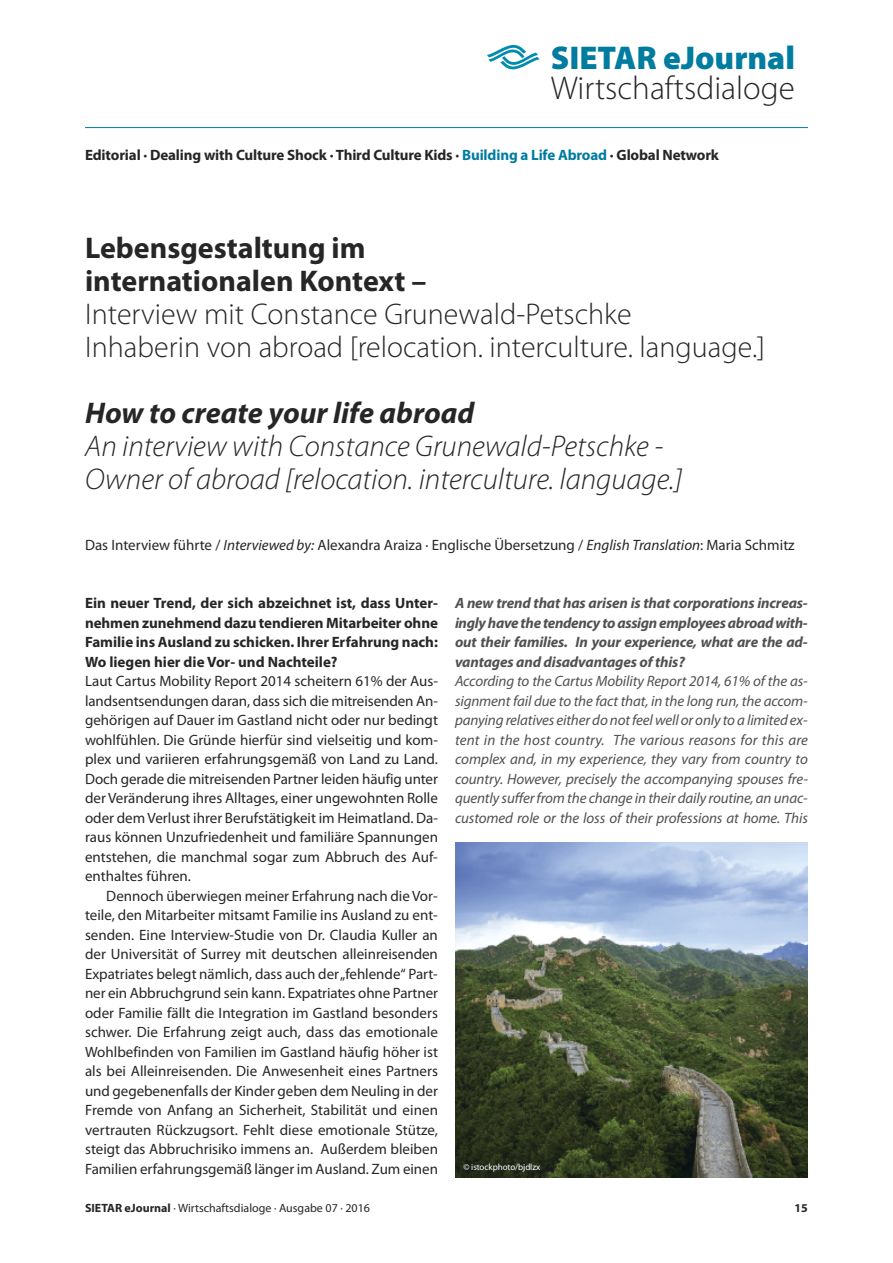
<style>
.page{position:relative;width:893px;height:1263px;background:#fff}
.page>*{position:absolute;margin:0;border:0;box-sizing:border-box;transform-origin:0 0}
.t1{font:300 33px "Myriad Pro";color:#272627}
.t2{font:900 33px "Myriad Pro";color:#007ca1}
.t3{font:300 30px/33px "Myriad Pro";color:#272627}
.t4{font:italic 300 30px/33px "Myriad Pro";color:#272627}
.t5{font:700 30px/33px "Myriad Pro";color:#272627}
.t6{font:italic 700 30px "Myriad Pro";color:#272627}
.t7{font:15px/19.5px "Myriad Pro";color:#272627;text-align:justify}
.t8{font:italic 15px/19.5px "Myriad Pro";letter-spacing:-.01em;color:#525152;text-align:justify}
.t9{font:700 15px/19.5px "Myriad Pro";letter-spacing:-.01em;color:#272627;text-align:justify}
.t10{font:italic 700 15px/19.5px "Myriad Pro";letter-spacing:-.01em;color:#525152;text-align:justify}
.t11{font:12px "Myriad Pro";color:#272627}
.t12{font:700 12px "Myriad Pro";color:#272627}
.t13{font:9px "Myriad Pro";letter-spacing:-.01em;color:#fff}
.s1{color:#007ca1}
.s2{font-style:italic}
.s3{font-weight:700}
</style>
<div class="page">
<svg style="left:487px;top:45px;width:53px;height:24px"></svg>
<hr style="left:85px;top:127px;width:723px;height:1px;background:#007ca1">
<img style="left:455px;top:842px;width:353px;height:336px">
<h1 class="t2" style="left:551px;top:36px;width:246px">SIETAR eJournal</h1>
<h1 class="t1" style="left:551px;top:68px;width:245px">Wirtschaftsdialoge</h1>
<p class="t9" style="left:85px;top:144px;width:636px">Editorial · Dealing with Culture Shock · Third Culture Kids · <span class="s1">Building a Life Abroad</span> · Global Network</p>
<h2 class="t5" style="left:85px;top:230px;width:343px">Lebensgestaltung im internationalen Kontext –</h2>
<h2 class="t3" style="left:85px;top:297px;width:682px">Interview mit Constance Grunewald-Petschke<br>Inhaberin von abroad [relocation. interculture. language.]</h2>
<h2 class="t6" style="left:85px;top:393px;width:391px">How to create your life abroad</h2>
<h2 class="t4" style="left:85px;top:429px;width:599px">An interview with Constance Grunewald-Petschke -<br>Owner of abroad [relocation. interculture. language.]</h2>
<p class="t7" style="left:85px;top:535px;width:711px">Das Interview führte / <span class="s2">Interviewed by:</span> Alexandra Araiza · Englische Übersetzung / <span class="s2">English Translation</span>: Maria Schmitz</p>
<p class="t9" style="left:85px;top:593px;width:354px">Ein neuer Trend, der sich abzeichnet ist, dass Unter&shy;nehmen zunehmend dazu tendieren Mitarbeiter ohne Familie ins Ausland zu schicken. Ihrer Erfahrung nach:<br>Wo liegen hier die Vor- und Nachteile?</p>
<p class="t7" style="left:85px;top:671px;width:354px">Laut Cartus Mobility Report 2014 scheitern 61% der Aus&shy;landsentsendungen daran, dass sich die mitreisenden An&shy;gehörigen auf Dauer im Gastland nicht oder nur bedingt wohlfühlen. Die Gründe hierfür sind vielseitig und kom&shy;plex und variieren erfahrungsgemäß von Land zu Land.<br>Doch gerade die mitreisenden Partner leiden häufig unter der Veränderung ihres Alltages, einer ungewohnten Rolle oder dem Verlust ihrer Berufstätigkeit im Heimatland. Da&shy;raus können Unzufriedenheit und familiäre Spannungen entstehen, die manchmal sogar zum Abbruch des Auf&shy;enthaltes führen.</p>
<p class="t7" style="left:85px;top:886px;width:354px;text-indent:21px">Dennoch überwiegen meiner Erfahrung nach die Vor&shy;teile, den Mitarbeiter mitsamt Familie ins Ausland zu ent&shy;senden. Eine Interview-Studie von Dr. Claudia Kuller an der Universität of Surrey mit deutschen alleinreisenden Expatriates belegt nämlich, dass auch der„fehlende“ Part&shy;ner ein Abbruchgrund sein kann. Expatriates ohne Partner oder Familie fällt die Integration im Gastland besonders schwer. Die Erfahrung zeigt auch, dass das emotionale Wohlbefinden von Familien im Gastland häufig höher ist als bei Alleinreisenden. Die Anwesenheit eines Partners und gegebenenfalls der Kinder geben dem Neuling in der Fremde von Anfang an Sicherheit, Stabilität und einen vertrauten Rückzugsort. Fehlt diese emotionale Stütze, steigt das Abbruchrisiko immens an. Außerdem bleiben Familien erfahrungsgemäß länger im Ausland. Zum einen</p>
<p class="t10" style="left:455px;top:593px;width:354px">A new trend that has arisen is that corporations increas&shy;inglyhave the tendency toassignemployeesabroadwith&shy;out their families. In your experience, what are the ad&shy;vantages and disadvantages of this?</p>
<p class="t8" style="left:455px;top:671px;width:354px">According to the Cartus Mobility Report 2014, 61% of the as&shy;signment fail due to the fact that, in the long run, the accom&shy;panying relatives either do notfeelwell or only to a limited ex&shy;tent in the host country. The various reasons for this are complex and, in my experience, they vary from country to country. However, precisely the accompanying spouses fre&shy;quently suffer from the change in their daily routine, an unac&shy;customed role or the loss of their professions at home. This</p>
<p class="t13" style="left:463px;top:1162px;width:78px">© istockphoto/bjdlzx</p>
<p class="t11" style="left:85px;top:1201px;width:286px"><span class="s3">SIETAR eJournal</span> · Wirtschaftsdialoge · Ausgabe 07 · 2016</p>
<p class="t12" style="left:795px;top:1200px;width:15px">15</p>
</div>
